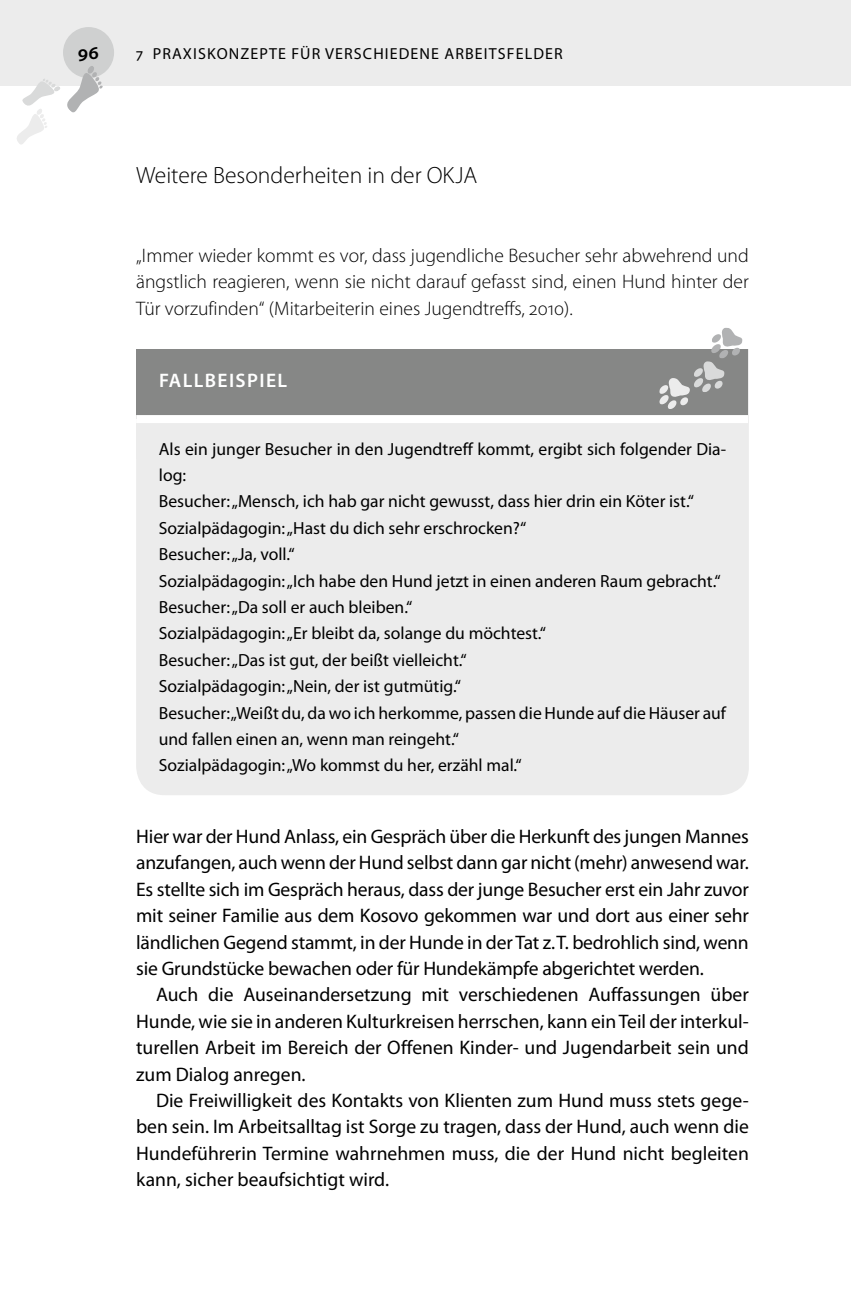
<style>
.page{position:relative;width:851px;height:1304px;background:#fff}
.page>*{position:absolute;margin:0;border:0;box-sizing:border-box;transform-origin:0 0}
.t1{font:300 23.6px "Myriad Pro";color:#000}
.t2{font:19.6px/26.4px "Myriad Pro";color:#000;text-align:justify}
.t3{font:300 19.6px/26.4px "Myriad Pro";color:#000;text-align:justify}
.t4{font:600 19.6px "Myriad Pro";letter-spacing:.07em;color:#fff}
.t5{font:600 19.6px "Myriad Pro";color:#000}
.t6{font:17.6px/26.4px "Myriad Pro";color:#000}
.t7{font:16px "Myriad Pro";letter-spacing:.07em;color:#000}
</style>
<div class="page">
<div style="left:0;top:0;width:850px;height:85px;background:#ececec"></div>
<div style="left:63px;top:27px;width:51px;height:51px;background:#cfd0d0;border-radius:50%"></div>
<svg style="left:12px;top:65px;width:93px;height:79px"></svg>
<div style="left:136px;top:349px;width:612px;height:446px;background:#ececec"></div>
<div style="left:136px;top:349px;width:611px;height:70px;background:#868786"></div>
<div style="left:136px;top:419px;width:611px;height:40px;background:#ececec"></div>
<div style="left:136px;top:415px;width:611px;height:8px;background:#fff"></div>
<svg style="left:659px;top:327px;width:84px;height:82px"></svg>
<p class="t5" style="left:78px;top:40px;width:23px">96</p>
<p class="t7" style="left:136px;top:44px;width:73px">-7 -PRAXISK</p>
<p class="t7" style="left:229px;top:44px;width:22px">ONZEPT</p>
<p class="t7" style="left:300px;top:44px;width:35px">FÜR -VER</p>
<p class="t7" style="left:363px;top:44px;width:20px">SCHIEDENE</p>
<p class="t7" style="left:444px;top:44px;width:11px">-ARBEITSFELDE</p>
<p class="t1" style="left:136px;top:162px;width:343px">Weitere Besonderheiten in der OKJA</p>
<p class="t3" style="left:136px;top:243px;width:614px">„Immer wieder kommt es vor, dass jugendliche Besucher sehr abwehrend und ängstlich reagieren, wenn sie nicht darauf gefasst sind, einen Hund hinter der Tür vorzufinden“ (Mitarbeiterin eines Jugendtreffs, 2010).</p>
<p class="t4" style="left:159px;top:368px;width:130px">FALLBEISPIEL</p>
<p class="t6" style="left:159px;top:435px;width:568px">Als ein junger Besucher in den Jugendtreff kommt, ergibt sich folgender Dia&shy;log:<br>Besucher: „Mensch, ich hab gar nicht gewusst, dass hier drin ein Köter ist.“ Sozialpädagogin: „Hast du dich sehr erschrocken?“<br>Besucher: „Ja, voll.“<br>Sozialpädagogin: „Ich habe den Hund jetzt in einen anderen Raum gebracht.“ Besucher: „Da soll er auch bleiben.“<br>Sozialpädagogin: „Er bleibt da, solange du möchtest.“<br>Besucher: „Das ist gut, der beißt vielleicht.“<br>Sozialpädagogin: „Nein, der ist gutmütig.“<br>Besucher: „Weißt du, da wo ich herkomme, passen die Hunde auf die Häuser auf und fallen einen an, wenn man reingeht.“<br>Sozialpädagogin: „Wo kommst du her, erzähl mal.“</p>
<p class="t2" style="left:136px;top:823px;width:614px">Hier war der Hund Anlass, ein Gespräch über die Herkunft des jungen Mannes anzufangen, auch wenn der Hund selbst dann gar nicht (mehr) anwesend war.<br>Es stellte sich im Gespräch heraus, dass der junge Besucher erst ein Jahr zuvor mit seiner Familie aus dem Kosovo gekommen war und dort aus einer sehr ländlichen Gegend stammt, in der Hunde in der Tat z.T. bedrohlich sind, wenn sie Grundstücke bewachen oder für Hundekämpfe abgerichtet werden.</p>
<p class="t2" style="left:136px;top:981px;width:614px;text-indent:20px">Auch die Auseinandersetzung mit verschiedenen Auffassungen über Hunde, wie sie in anderen Kulturkreisen herrschen, kann ein Teil der interkul&shy;turellen Arbeit im Bereich der Offenen Kinder- und Jugendarbeit sein und zum Dialog anregen.</p>
<p class="t2" style="left:136px;top:1087px;width:614px;text-indent:20px">Die Freiwilligkeit des Kontakts von Klienten zum Hund muss stets gege&shy;ben sein. I m Arbeitsalltag ist Sorge zu tragen, dass der Hund, auch wenn die Hundeführerin Termine wahrnehmen muss, die der Hund nicht begleiten kann, sicher beaufsichtigt wird.</p>
</div>
